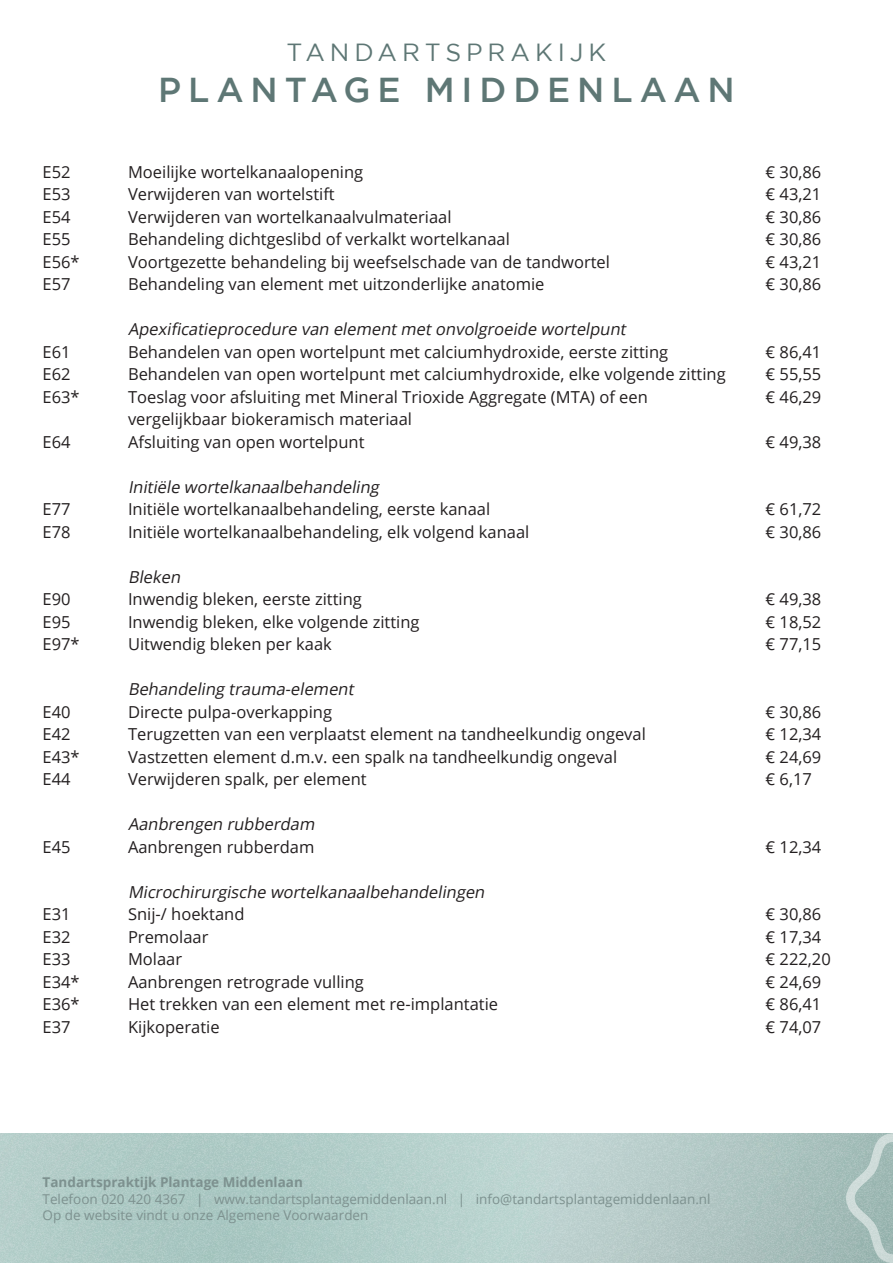
<style>
.page{position:relative;width:893px;height:1263px;background:#fff}
.page>*{position:absolute;margin:0;border:0;box-sizing:border-box;transform-origin:0 0}
.t1{font:500 34.5px "Gotham";letter-spacing:.2em;color:#5e7775}
.Subtitle{font:24.75px "Gotham";letter-spacing:.2em;color:#5e7775}
.Body_text{font:16.5px "Open Sans";color:#231f20}
.Body_text-2{font:italic 16.5px "Open Sans";color:#231f20}
.Infos{font:13.5px/16.5px "Open Sans";color:#7d918f}
.t2{font:700 13.5px "Open Sans";color:#7d918f}
</style>
<div class="page">
<img style="left:0;top:1133px;width:846px;height:130px">
<svg style="left:846px;top:1133px;width:47px;height:130px;background:#a9c0bc"></svg>
<p class="Subtitle" style="left:287px;top:38px;width:321px">TANDARTSPRAKIJK</p>
<p class="t1" style="left:158px;top:71px;width:578px">PLANTAGE MIDDENLAAN</p>
<p class="Body_text" style="left:43px;top:161px;width:30px">E52</p>
<p class="Body_text" style="left:128px;top:161px;width:237px">Moeilijke wortelkanaalopening</p>
<p class="Body_text" style="left:766px;top:161px;width:57px">€ 30,86</p>
<p class="Body_text" style="left:43px;top:183px;width:30px">E53</p>
<p class="Body_text" style="left:128px;top:183px;width:208px">Verwijderen van wortelstift</p>
<p class="Body_text" style="left:766px;top:183px;width:57px">€ 43,21</p>
<p class="Body_text" style="left:43px;top:206px;width:30px">E54</p>
<p class="Body_text" style="left:128px;top:206px;width:325px">Verwijderen van wortelkanaalvulmateriaal</p>
<p class="Body_text" style="left:766px;top:206px;width:57px">€ 30,86</p>
<p class="Body_text" style="left:43px;top:228px;width:30px">E55</p>
<p class="Body_text" style="left:128px;top:228px;width:383px">Behandeling dichtgeslibd of verkalkt wortelkanaal</p>
<p class="Body_text" style="left:766px;top:228px;width:57px">€ 30,86</p>
<p class="Body_text" style="left:43px;top:251px;width:39px">E56*</p>
<p class="Body_text" style="left:128px;top:251px;width:484px">Voortgezette behandeling bij weefselschade van de tandwortel</p>
<p class="Body_text" style="left:766px;top:251px;width:57px">€ 43,21</p>
<p class="Body_text" style="left:43px;top:273px;width:30px">E57</p>
<p class="Body_text" style="left:128px;top:273px;width:418px">Behandeling van element met uitzonderlijke anatomie</p>
<p class="Body_text" style="left:766px;top:273px;width:57px">€ 30,86</p>
<p class="Body_text-2" style="left:128px;top:318px;width:503px">Apexificatieprocedure van elementmetonvolgroeide wortelpunt</p>
<p class="Body_text" style="left:43px;top:341px;width:30px">E61</p>
<p class="Body_text" style="left:128px;top:341px;width:542px">Behandelen van open wortelpunt met calciumhydroxide, eerste zitting</p>
<p class="Body_text" style="left:766px;top:341px;width:57px">€ 86,41</p>
<p class="Body_text" style="left:43px;top:363px;width:30px">E62</p>
<p class="Body_text" style="left:128px;top:363px;width:599px">Behandelen van open wortelpunt met calciumhydroxide, elke volgende zitting</p>
<p class="Body_text" style="left:766px;top:363px;width:57px">€ 55,55</p>
<p class="Body_text" style="left:43px;top:386px;width:39px">E63*</p>
<p class="Body_text" style="left:128px;top:386px;width:521px">Toeslag voor afsluiting met Mineral Trioxide Aggregate (MTA) of een</p>
<p class="Body_text" style="left:766px;top:386px;width:57px">€ 46,29</p>
<p class="Body_text" style="left:128px;top:408px;width:285px">vergelijkbaar biokeramisch materiaal</p>
<p class="Body_text" style="left:43px;top:431px;width:30px">E64</p>
<p class="Body_text" style="left:128px;top:431px;width:238px">Afsluiting van open wortelpunt</p>
<p class="Body_text" style="left:766px;top:431px;width:57px">€ 49,38</p>
<p class="Body_text-2" style="left:128px;top:476px;width:256px">Initiële wortelkanaalbehandeling</p>
<p class="Body_text" style="left:43px;top:498px;width:30px">E77</p>
<p class="Body_text" style="left:128px;top:498px;width:364px">Initiële wortelkanaalbehandeling, eerste kanaal</p>
<p class="Body_text" style="left:766px;top:498px;width:57px">€ 61,72</p>
<p class="Body_text" style="left:43px;top:521px;width:30px">E78</p>
<p class="Body_text" style="left:128px;top:521px;width:403px">Initiële wortelkanaalbehandeling, elk volgend kanaal</p>
<p class="Body_text" style="left:766px;top:521px;width:57px">€ 30,86</p>
<p class="Body_text-2" style="left:128px;top:566px;width:58px">Bleken</p>
<p class="Body_text" style="left:43px;top:588px;width:30px">E90</p>
<p class="Body_text" style="left:128px;top:588px;width:235px">Inwendig bleken, eerste zitting</p>
<p class="Body_text" style="left:766px;top:588px;width:57px">€ 49,38</p>
<p class="Body_text" style="left:43px;top:611px;width:30px">E95</p>
<p class="Body_text" style="left:128px;top:611px;width:293px">Inwendig bleken, elke volgende zitting</p>
<p class="Body_text" style="left:766px;top:611px;width:57px">€ 18,52</p>
<p class="Body_text" style="left:43px;top:633px;width:39px">E97*</p>
<p class="Body_text" style="left:128px;top:633px;width:205px">Uitwendig bleken per kaak</p>
<p class="Body_text" style="left:766px;top:633px;width:57px">€ 77,15</p>
<p class="Body_text-2" style="left:128px;top:678px;width:231px">Behandeling trauma-element</p>
<p class="Body_text" style="left:43px;top:701px;width:30px">E40</p>
<p class="Body_text" style="left:128px;top:701px;width:206px">Directe pulpa-overkapping</p>
<p class="Body_text" style="left:766px;top:701px;width:57px">€ 30,86</p>
<p class="Body_text" style="left:43px;top:723px;width:30px">E42</p>
<p class="Body_text" style="left:128px;top:723px;width:519px">Terugzetten van een verplaatst element na tandheelkundig ongeval</p>
<p class="Body_text" style="left:766px;top:723px;width:57px">€ 12,34</p>
<p class="Body_text" style="left:43px;top:746px;width:39px">E43*</p>
<p class="Body_text" style="left:128px;top:746px;width:491px">Vastzetten element d.m.v. een spalk na tandheelkundig ongeval</p>
<p class="Body_text" style="left:766px;top:746px;width:57px">€ 24,69</p>
<p class="Body_text" style="left:43px;top:768px;width:30px">E44</p>
<p class="Body_text" style="left:128px;top:768px;width:240px">Verwijderen spalk, per element</p>
<p class="Body_text" style="left:766px;top:768px;width:48px">€ 6,17</p>
<p class="Body_text-2" style="left:128px;top:813px;width:192px">Aanbrengen rubberdam</p>
<p class="Body_text" style="left:43px;top:836px;width:30px">E45</p>
<p class="Body_text" style="left:128px;top:836px;width:188px">Aanbrengen rubberdam</p>
<p class="Body_text" style="left:766px;top:836px;width:57px">€ 12,34</p>
<p class="Body_text-2" style="left:128px;top:881px;width:362px">Microchirurgische wortelkanaalbehandelingen</p>
<p class="Body_text" style="left:43px;top:903px;width:30px">E31</p>
<p class="Body_text" style="left:128px;top:903px;width:118px">Snij-/ hoektand</p>
<p class="Body_text" style="left:766px;top:903px;width:57px">€ 30,86</p>
<p class="Body_text" style="left:43px;top:926px;width:30px">E32</p>
<p class="Body_text" style="left:128px;top:926px;width:82px">Premolaar</p>
<p class="Body_text" style="left:766px;top:926px;width:57px">€ 17,34</p>
<p class="Body_text" style="left:43px;top:948px;width:30px">E33</p>
<p class="Body_text" style="left:128px;top:948px;width:56px">Molaar</p>
<p class="Body_text" style="left:766px;top:948px;width:67px">€ 222,20</p>
<p class="Body_text" style="left:43px;top:971px;width:39px">E34*</p>
<p class="Body_text" style="left:128px;top:971px;width:237px">Aanbrengen retrograde vulling</p>
<p class="Body_text" style="left:766px;top:971px;width:57px">€ 24,69</p>
<p class="Body_text" style="left:43px;top:993px;width:39px">E36*</p>
<p class="Body_text" style="left:128px;top:993px;width:372px">Het trekken van een element met re-implantatie</p>
<p class="Body_text" style="left:766px;top:993px;width:57px">€ 86,41</p>
<p class="Body_text" style="left:43px;top:1016px;width:30px">E37</p>
<p class="Body_text" style="left:128px;top:1016px;width:93px">Kijkoperatie</p>
<p class="Body_text" style="left:766px;top:1016px;width:57px">€ 74,07</p>
<p class="t2" style="left:43px;top:1173px;width:262px">Tandartspraktijk Plantage Middenlaan</p>
<p class="Infos" style="left:43px;top:1190px;width:669px">Telefoon 020 420 4367 | www.tandartsplantagemiddenlaan.nl | info@tandartsplantagemiddenlaan.nl<br>Op de website vindt u onze Algemene Voorwaarden</p>
</div>
